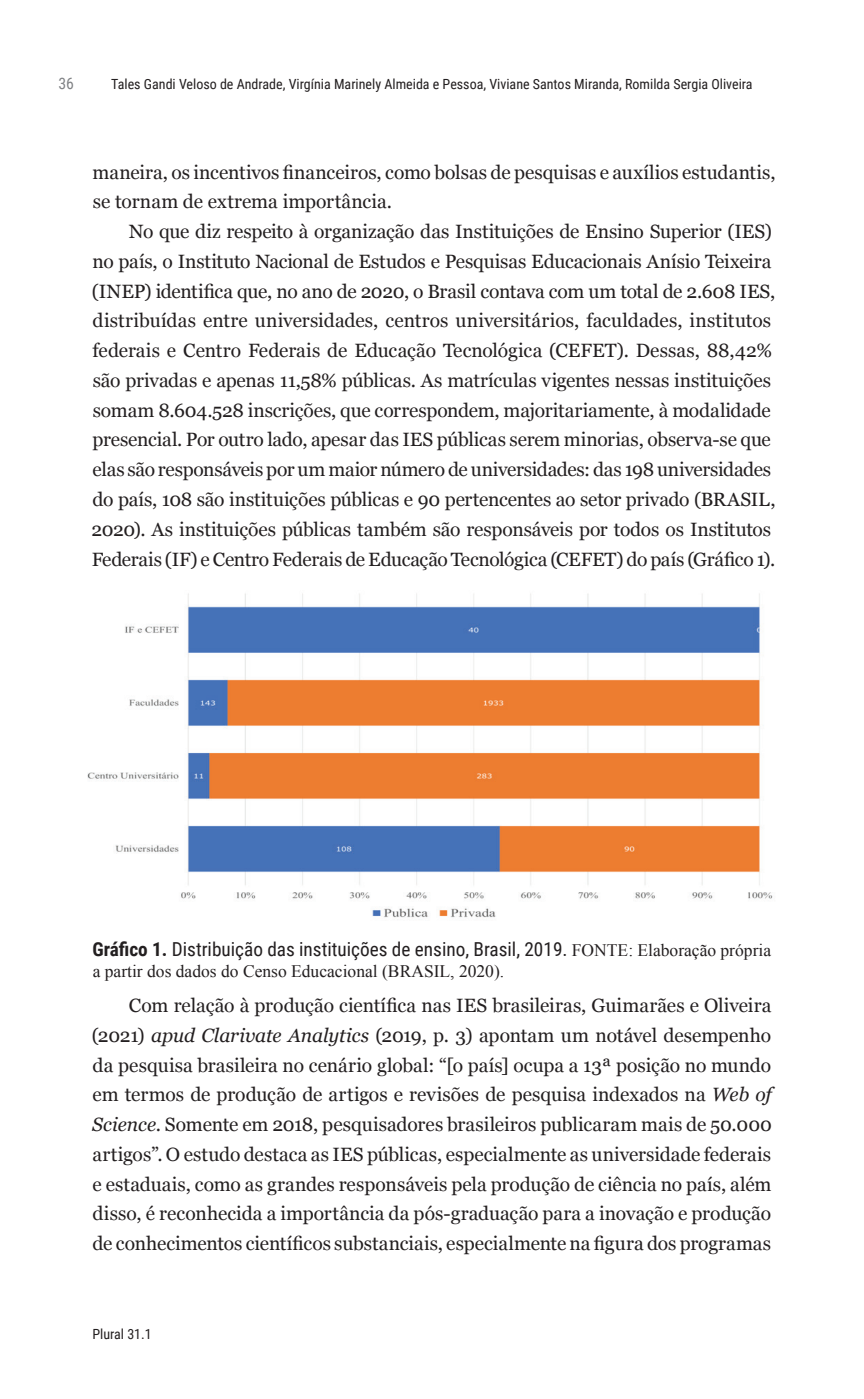
<style>
.page{position:relative;width:864px;height:1399px;background:#fff}
.page>*{position:absolute;margin:0;border:0;box-sizing:border-box;transform-origin:0 0}
.t1{font:19.25px/29.8px "Georgia";letter-spacing:-.01em;color:#231f20}
.t2{font:19.25px "Roboto Condensed";color:#231f20}
.t3{font:17.5px "Times New Roman";color:#231f20}
.t4{font:15.75px "Roboto Condensed";color:#808285}
.t5{font:14px "Roboto Condensed";color:#231f20}
.s1{font-weight:700}
.s2{font-family:"Times New Roman";font-size:17.5px}
.s3{font-style:italic}
</style>
<div class="page">
<img style="left:87px;top:593px;width:686px;height:325px">
<p class="t4" style="left:58px;top:73px;width:17px">36</p>
<p class="t5" style="left:111px;top:75px;width:642px">Tales Gandi Veloso de Andrade, Virgínia Marinely Almeida e Pessoa, Viviane Santos Miranda, Romilda Sergia Oliveira</p>
<p class="t1" style="left:92px;top:156px;width:684px">maneira, os incentivos financeiros, como bolsas de pesquisas e auxílios estudantis, se tornam de extrema importância.</p>
<p class="t1" style="left:91px;top:216px;width:685px;text-indent:37px">No que diz respeito à organização das Instituições de Ensino Superior (IES) no país, o Instituto Nacional de Estudos e Pesquisas Educacionais Anísio Teixeira (INEP) identifica que, no ano de 2020, o Brasil contava com um total de 2.608 IES, distribuídas entre universidades, centros universitários, faculdades, institutos federais e Centro Federais de Educação Tecnológica (CEFET). Dessas, 88,42% são privadas e apenas 11,58% públicas. As matrículas vigentes nessas instituições somam 8.604.528 inscrições, que correspondem, majoritariamente, à modalidade presencial. Por outro lado, apesar das IES públicas serem minorias, observa-se que elas são responsáveis por um maior número de universidades: das 198 universidades do país, 108 são instituições públicas e 90 pertencentes ao setor privado (BRASIL, 2020). As instituições públicas também são responsáveis por todos os Institutos Federais (IF) e Centro Federais de Educação Tecnológica (CEFET) do país (Gráfico 1).</p>
<p class="t2" style="left:92px;top:935px;width:680px"><span class="s1">Gráfico 1.</span> Distribuição das instituições de ensino, Brasil, 2019. <span class="s2">FONTE: Elaboração própria</span></p>
<p class="t3" style="left:93px;top:959px;width:413px">a partir dos dados do Censo Educacional (BRASIL, 2020).</p>
<p class="t1" style="left:92px;top:990px;width:681px;text-align:justify;text-indent:37px">Com relação à produção científica nas IES brasileiras, Guimarães e Oliveira (2021) <span class="s3">apud Clarivate Analytics</span> (2019, p. 3) apontam um notável desempenho da pesquisa brasileira no cenário global: “[o país] ocupa a 13ª posição no mundo em termos de produção de artigos e revisões de pesquisa indexados na <span class="s3">Web of Science</span>. Somente em 2018, pesquisadores brasileiros publicaram mais de 50.000 artigos”. O estudo destaca as IES públicas, especialmente as universidade federais e estaduais, como as grandes responsáveis pela produção de ciência no país, além disso, é reconhecida a importância da pós-graduação para a inovação e produção de conhecimentos científicos substanciais, especialmente na figura dos programas</p>
<p class="t5" style="left:92px;top:1325px;width:61px">Plural 31.1</p>
</div>
